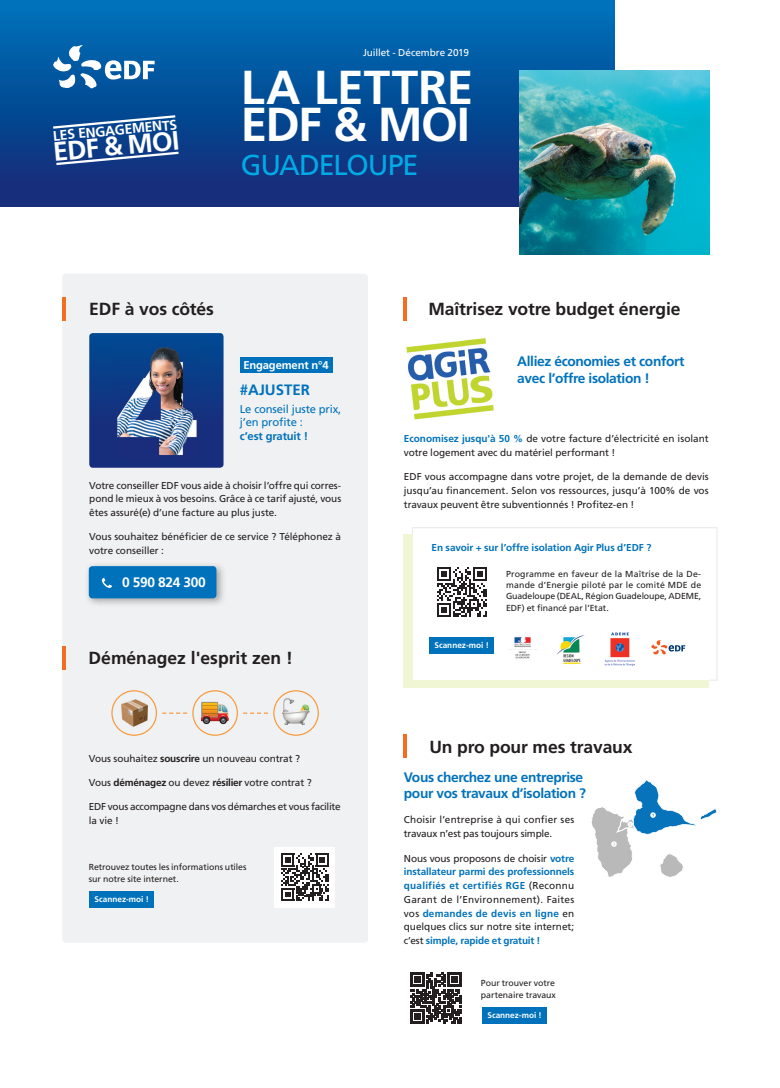
<style>
.page{position:relative;width:780px;height:1088px;background:#fff}
.page>*{position:absolute;margin:0;border:0;box-sizing:border-box;transform-origin:0 0}
.t1{font:700 47.62px/37.2px "Frutiger LT Std";letter-spacing:-.01em;color:#fff}
.t2{font:28.75px "Frutiger LT Std";letter-spacing:-.04em;color:#00abe5}
.t3{font:700 26.75px "Frutiger LT Std";color:#fff}
.t4{font:700 17.5px "Frutiger LT Std";letter-spacing:-.005em;color:#231f20}
.t5{font:700 15px "Frutiger LT Std";color:#0072bc}
.t6{font:700 14px "Frutiger LT Std";color:#fff}
.t7{font:700 13.75px/16.5px "Frutiger LT Std";letter-spacing:-.025em;color:#0072bc}
.t8{font:700 13.75px "Frutiger LT Std";letter-spacing:-.025em;color:#fff}
.t9{font:11.25px/13.5px "Frutiger LT Std";letter-spacing:-.015em;color:#0072bc}
.t10{font:700 11.25px "Frutiger LT Std";letter-spacing:-.015em;color:#fff}
.t11{font:700 11.25px "Frutiger LT Std";letter-spacing:-.015em;color:#0072bc}
.t12{font:10px/13.8px "Frutiger LT Std";letter-spacing:-.01em;color:#231f20}
.t13{font:700 10px "Frutiger LT Std";letter-spacing:-.005em;color:#0072bc}
.t14{font:10px "Frutiger LT Std";letter-spacing:-.01em;color:#fff}
.t15{font:8.75px/11.2px "Frutiger LT Std";letter-spacing:-.005em;color:#231f20}
.t16{font:700 8.25px "Frutiger LT Std";color:#fff}
.s1{font-weight:700}
.s2{font-weight:700;color:#0072bc}
</style>
<div class="page">
<div style="left:0;top:0;width:614px;height:206px;background:linear-gradient(to bottom,#0073bb,#142775)"></div>
<svg style="left:53px;top:45px;width:102px;height:43px"></svg>
<svg style="left:53px;top:115px;width:122px;height:14px;background:#2b63a1"></svg>
<svg style="left:56px;top:152px;width:122px;height:13px;background:#395a98"></svg>
<img style="left:519px;top:71px;width:190px;height:183px">
<svg style="left:412px;top:527px;width:306px;height:154px"></svg>
<div style="left:403px;top:534px;width:306px;height:153px;background:#f0f5d4"></div>
<div style="left:62px;top:274px;width:306px;height:669px;background:#f0f1f2;border-radius:4px"></div>
<div style="left:240px;top:357px;width:92px;height:16px;background:#0072bc"></div>
<div style="left:413px;top:534px;width:296px;height:146px;background:#fff"></div>
<svg style="left:437px;top:567px;width:50px;height:50px"></svg>
<svg style="left:410px;top:973px;width:51px;height:50px"></svg>
<img style="left:406px;top:338px;width:88px;height:82px">
<svg style="left:651px;top:640px;width:34px;height:14px"></svg>
<img style="left:604px;top:633px;width:31px;height:32px">
<img style="left:556px;top:635px;width:29px;height:29px">
<svg style="left:591px;top:780px;width:126px;height:97px"></svg>
<img style="left:87px;top:564px;width:137px;height:41px">
<div style="left:89px;top:566px;width:127px;height:32px;background:#0072bc;border-radius:4px"></div>
<svg style="left:102px;top:578px;width:10px;height:10px"></svg>
<hr style="left:62px;top:297px;width:4px;height:24px;background:#f36e21">
<hr style="left:403px;top:297px;width:4px;height:24px;background:#f36e21">
<hr style="left:403px;top:734px;width:4px;height:24px;background:#f36e21">
<hr style="left:62px;top:646px;width:4px;height:24px;background:#f36e21">
<div style="left:429px;top:637px;width:65px;height:16px;background:#0072bc"></div>
<div style="left:89px;top:891px;width:65px;height:16px;background:#0072bc"></div>
<div style="left:482px;top:1007px;width:65px;height:16px;background:#0072bc"></div>
<svg style="left:89px;top:333px;width:134px;height:135px;background:#113985"></svg>
<img style="left:117px;top:340px;width:79px;height:117px">
<img style="left:121px;top:700px;width:27px;height:26px">
<div style="left:111px;top:690px;width:46px;height:46px;border:1px solid #f89c3f;border-radius:50%"></div>
<img style="left:201px;top:701px;width:28px;height:23px">
<div style="left:192px;top:690px;width:46px;height:46px;border:1px solid #f89c3f;border-radius:50%"></div>
<img style="left:282px;top:698px;width:28px;height:26px">
<div style="left:273px;top:690px;width:46px;height:46px;border:1px solid #f89c3f;border-radius:50%"></div>
<svg style="left:162px;top:712px;width:25px;height:2px"></svg>
<svg style="left:243px;top:712px;width:25px;height:2px"></svg>
<div style="left:275px;top:847px;width:60px;height:60px;background:#fff"></div>
<svg style="left:281px;top:853px;width:48px;height:48px"></svg>
<img style="left:507px;top:637px;width:30px;height:22px">
<h3 class="t6" style="left:52px;top:127px;width:126px;rotate:-5deg">LES ENGAGEMENTS</h3>
<h3 class="t3" style="left:52px;top:136px;width:128px;rotate:-5deg">EDF &amp; MOI</h3>
<p class="t14" style="left:363px;top:47px;width:107px">Juillet - Décembre 2019</p>
<h1 class="t1" style="left:241px;top:69px;width:234px">LA LETTRE<br>EDF &amp; MOI</h1>
<h2 class="t2" style="left:241px;top:148px;width:179px">GUADELOUPE</h2>
<h3 class="t4" style="left:89px;top:298px;width:126px">EDF à vos côtés</h3>
<h3 class="t4" style="left:428px;top:298px;width:253px">Maîtrisez votre budget énergie</h3>
<p class="t10" style="left:243px;top:359px;width:87px">Engagement n°4</p>
<h3 class="t5" style="left:240px;top:381px;width:72px">#AJUSTER</h3>
<p class="t9" style="left:240px;top:402px;width:103px">Le conseil juste prix, j’en profite :</p>
<p class="t11" style="left:240px;top:429px;width:70px">c’est gratuit !</p>
<p class="t12" style="left:89px;top:478px;width:253px;text-align:justify">Votre conseiller EDF vous aide à choisir l’offre qui corres&shy;pond le mieux à vos besoins. Grâce à ce tarif ajusté, vous êtes assuré(e) d’une facture au plus juste.</p>
<p class="t12" style="left:89px;top:530px;width:253px">Vous souhaitez bénéficier de ce service ? Téléphonez à votre conseiller :</p>
<h3 class="t8" style="left:122px;top:574px;width:85px">0 590 824 300</h3>
<h3 class="t4" style="left:89px;top:647px;width:206px">Déménagez l'esprit zen !</h3>
<p class="t12" style="left:89px;top:751px;width:213px">Vous souhaitez <span class="s1">souscrire</span> un nouveau contrat ?</p>
<p class="t12" style="left:89px;top:775px;width:224px">Vous <span class="s1">déménagez</span> ou devez <span class="s1">résilier</span> votre contrat ?</p>
<p class="t12" style="left:89px;top:800px;width:253px">EDF vous accompagne dans vos démarches et vous facilite la vie !</p>
<p class="t15" style="left:89px;top:862px;width:159px">Retrouvez toutes les informations utiles sur notre site internet.</p>
<p class="t16" style="left:95px;top:894px;width:56px">Scannez-moi !</p>
<h3 class="t7" style="left:517px;top:353px;width:169px">Alliez économies et confort avec l’offre isolation !</h3>
<p class="t12" style="left:404px;top:432px;width:306px"><span class="s2">Economisez jusqu'à 50 %</span> de votre facture d’électricité en isolant votre logement avec du matériel performant !</p>
<p class="t12" style="left:404px;top:470px;width:306px;text-align:justify">EDF vous accompagne dans votre projet, de la demande de devis jusqu’au financement. Selon vos ressources, jusqu’à 100% de vos travaux peuvent être subventionnés ! Profitez-en !</p>
<p class="t13" style="left:431px;top:542px;width:221px">En savoir + sur l’offre isolation Agir Plus d’EDF ?</p>
<p class="t15" style="left:506px;top:568px;width:197px;text-align:justify">Programme en faveur de la Maîtrise de la De&shy;mande d’Energie piloté par le comité MDE de Guadeloupe (DEAL, Région Guadeloupe, ADEME, EDF) et financé par l’Etat.</p>
<p class="t16" style="left:434px;top:640px;width:56px">Scannez-moi !</p>
<h3 class="t4" style="left:429px;top:736px;width:205px">Un pro pour mes travaux</h3>
<h3 class="t7" style="left:404px;top:769px;width:184px">Vous cherchez une entreprise pour vos travaux d’isolation ?</h3>
<p class="t12" style="left:404px;top:813px;width:172px">Choisir l’entreprise à qui confier ses travaux n’est pas toujours simple.</p>
<p class="t12" style="left:404px;top:851px;width:172px;text-align:justify">Nous vous proposons de choisir <span class="s2">votre installateur parmi des professionnels qualifiés et certifiés RGE</span> (Reconnu Garant de l’Environnement). Faites vos <span class="s2">demandes de devis en ligne</span> en quelques clics sur notre site internet; c’est <span class="s2">simple, rapide et gratuit !</span></p>
<p class="t15" style="left:481px;top:977px;width:76px">Pour trouver votre partenaire travaux</p>
<p class="t16" style="left:487px;top:1010px;width:56px">Scannez-moi !</p>
</div>
